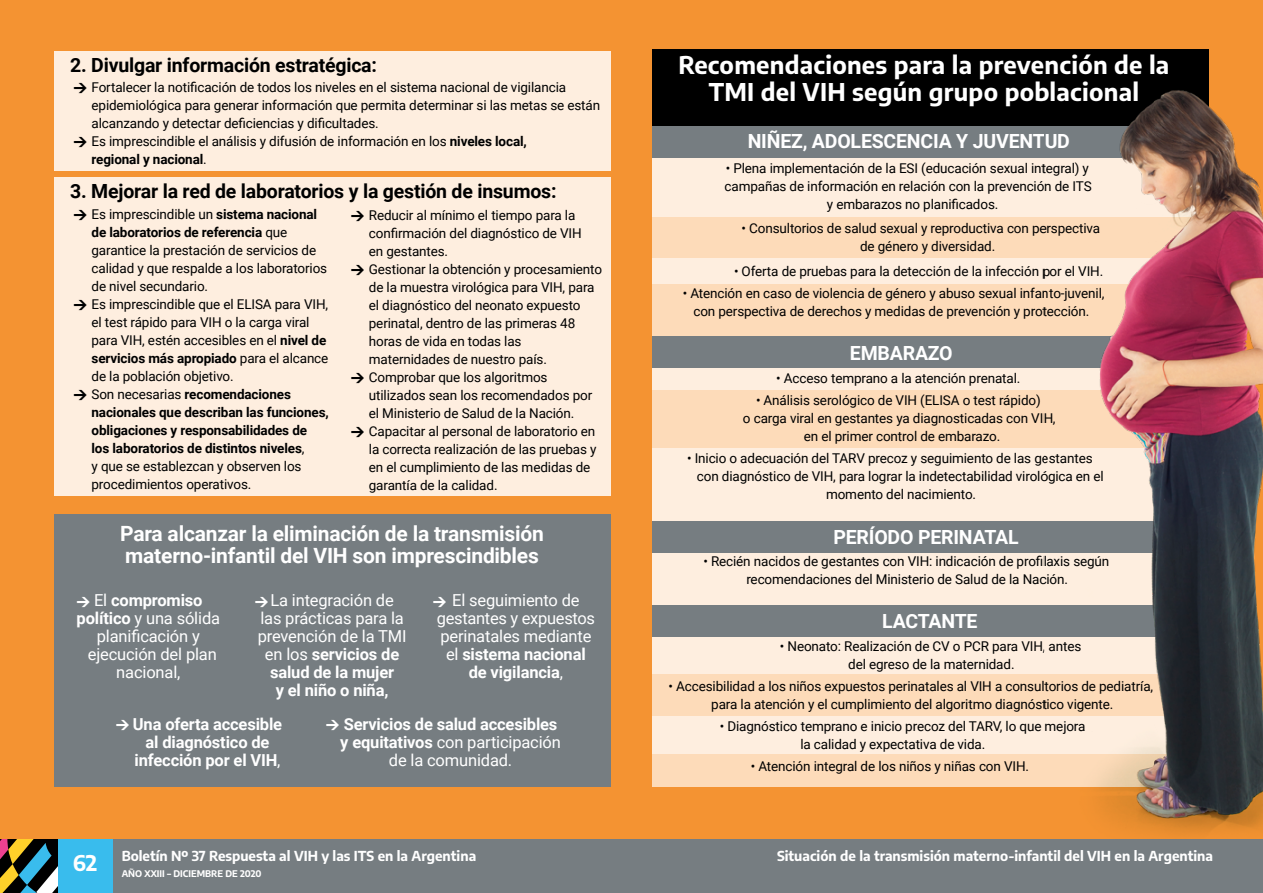
<style>
.page{position:relative;width:1263px;height:893px;background:#fff}
.page>*{position:absolute;margin:0;border:0;box-sizing:border-box;transform-origin:0 0}
.t1{font:700 24px/27px "Encode Sans";letter-spacing:.01em;color:#fff;text-align:center}
.t2{font:700 21.3px "Encode Sans";color:#fff}
.t3{font:700 21px/22.5px "Roboto";letter-spacing:-.01em;color:#fff}
.t4{font:700 19.5px "Roboto";letter-spacing:-.01em;color:#000}
.t5{font:700 19.5px "Roboto";letter-spacing:-.01em;color:#fff}
.t6{font:16.5px/18px "Roboto";letter-spacing:-.01em;color:#fff;text-align:center}
.t7{font:700 16.5px/18px "Roboto";letter-spacing:-.01em;color:#fff;text-align:center}
.t8{font:13.5px/18px "Roboto";letter-spacing:-.01em;color:#000;text-align:center}
.t9{font:700 13.5px "Roboto";letter-spacing:-.01em;color:#000}
.t10{font:700 13.5px "Encode Sans";color:#fff}
.t11{font:900 13.5px "DIN";color:#fff}
.t12{font:700 9px "Encode Sans";color:#fff}
.s1{font-family:"DIN";font-weight:900}
.s2{font-weight:700}
.s3{font-weight:400}
</style>
<div class="page">
<div style="left:0;top:838px;width:1263px;height:55px;background:#767d81"></div>
<div style="left:58px;top:838px;width:54px;height:55px;background:#39bced"></div>
<svg style="left:0;top:838px;width:58px;height:55px;background:#5b624e"></svg>
<div style="left:0;top:0;width:1263px;height:838px;background:#f49332"></div>
<div style="left:653px;top:50px;width:556px;height:649px;background:#000"></div>
<div style="left:54px;top:51px;width:556px;height:120px;background:#feeedf"></div>
<div style="left:54px;top:177px;width:556px;height:319px;background:#feeedf"></div>
<div style="left:653px;top:155px;width:556px;height:64px;background:#feeedf"></div>
<div style="left:653px;top:217px;width:556px;height:119px;background:#fddbb9"></div>
<div style="left:653px;top:389px;width:556px;height:111px;background:#fddbb9"></div>
<div style="left:653px;top:674px;width:556px;height:113px;background:#fddbb9"></div>
<div style="left:653px;top:258px;width:556px;height:25px;background:#feeedf"></div>
<div style="left:653px;top:448px;width:556px;height:73px;background:#feeedf"></div>
<div style="left:653px;top:716px;width:556px;height:38px;background:#feeedf"></div>
<div style="left:653px;top:368px;width:556px;height:21px;background:#feeedf"></div>
<div style="left:653px;top:636px;width:556px;height:38px;background:#feeedf"></div>
<div style="left:653px;top:552px;width:556px;height:54px;background:#feeedf"></div>
<div style="left:653px;top:126px;width:556px;height:31px;background:#767d81"></div>
<div style="left:653px;top:336px;width:556px;height:32px;background:#767d81"></div>
<div style="left:653px;top:605px;width:556px;height:31px;background:#767d81"></div>
<div style="left:653px;top:521px;width:556px;height:31px;background:#767d81"></div>
<div style="left:54px;top:514px;width:556px;height:273px;background:#767d81"></div>
<img style="left:1046px;top:90px;width:217px;height:749px">
<h3 class="t4" style="left:70px;top:51px;width:308px">2. Divulgar información estratégica:</h3>
<p class="t8" style="left:74px;top:78px;width:494px"><span class="s1">&gt;</span> Fortalecer la notificación de todos los niveles en el sistema nacional de vigilancia</p>
<p class="t8" style="left:92px;top:96px;width:510px">epidemiológica para generar información que permita determinar si las metas se están</p>
<p class="t8" style="left:92px;top:114px;width:289px">alcanzando y detectar deficiencias y dificultades.</p>
<p class="t8" style="left:74px;top:132px;width:455px"><span class="s1">&gt;</span> Es imprescindible el análisis y difusión de información en los <span class="s2">niveles local,</span></p>
<p class="t9" style="left:92px;top:150px;width:117px">regional y nacional<span class="s3">.</span></p>
<h3 class="t4" style="left:70px;top:177px;width:488px">3. Mejorar la red de laboratorios y la gestión de insumos:</h3>
<p class="t8" style="left:74px;top:205px;width:245px"><span class="s1">&gt;</span> Es imprescindible un <span class="s2">sistema nacional</span></p>
<p class="t9" style="left:92px;top:223px;width:197px">de laboratorios de referencia <span class="s3">que</span></p>
<p class="t8" style="left:92px;top:241px;width:226px">garantice la prestación de servicios de</p>
<p class="t8" style="left:92px;top:259px;width:237px">calidad y que respalde a los laboratorios</p>
<p class="t8" style="left:92px;top:277px;width:118px">de nivel secundario.</p>
<p class="t8" style="left:74px;top:295px;width:256px"><span class="s1">&gt;</span> Es imprescindible que el ELISA para VIH,</p>
<p class="t8" style="left:92px;top:313px;width:219px">el test rápido para VIH o la carga viral</p>
<p class="t8" style="left:92px;top:331px;width:236px">para VIH, estén accesibles en el <span class="s2">nivel de</span></p>
<p class="t9" style="left:92px;top:349px;width:238px">servicios más apropiado <span class="s3">para el alcance</span></p>
<p class="t8" style="left:92px;top:367px;width:144px">de la población objetivo.</p>
<p class="t9" style="left:74px;top:385px;width:219px"><span class="s1">&gt;</span> <span class="s3">Son necesarias</span> recomendaciones</p>
<p class="t9" style="left:92px;top:403px;width:239px">nacionales que describan las funciones,</p>
<p class="t9" style="left:92px;top:421px;width:217px">obligaciones y responsabilidades de</p>
<p class="t9" style="left:92px;top:439px;width:214px">los laboratorios de distintos niveles<span class="s3">,</span></p>
<p class="t8" style="left:92px;top:457px;width:212px">y que se establezcan y observen los</p>
<p class="t8" style="left:92px;top:475px;width:161px">procedimientos operativos.</p>
<p class="t8" style="left:351px;top:205px;width:226px"><span class="s1">&gt;</span> Reducir al mínimo el tiempo para la</p>
<p class="t8" style="left:369px;top:223px;width:214px">confirmación del diagnóstico de VIH</p>
<p class="t8" style="left:369px;top:241px;width:81px">en gestantes.</p>
<p class="t8" style="left:351px;top:259px;width:253px"><span class="s1">&gt;</span> Gestionar la obtención y procesamiento</p>
<p class="t8" style="left:369px;top:277px;width:227px">de la muestra virológica para VIH, para</p>
<p class="t8" style="left:369px;top:295px;width:213px">el diagnóstico del neonato expuesto</p>
<p class="t8" style="left:369px;top:313px;width:208px">perinatal, dentro de las primeras 48</p>
<p class="t8" style="left:369px;top:331px;width:154px">horas de vida en todas las</p>
<p class="t8" style="left:369px;top:349px;width:180px">maternidades de nuestro país.</p>
<p class="t8" style="left:351px;top:367px;width:198px"><span class="s1">&gt;</span> Comprobar que los algoritmos</p>
<p class="t8" style="left:369px;top:385px;width:225px">utilizados sean los recomendados por</p>
<p class="t8" style="left:369px;top:403px;width:207px">el Ministerio de Salud de la Nación.</p>
<p class="t8" style="left:351px;top:421px;width:246px"><span class="s1">&gt;</span> Capacitar al personal de laboratorio en</p>
<p class="t8" style="left:369px;top:439px;width:229px">la correcta realización de las pruebas y</p>
<p class="t8" style="left:369px;top:457px;width:223px">en el cumplimiento de las medidas de</p>
<p class="t8" style="left:369px;top:475px;width:130px">garantía de la calidad.</p>
<h3 class="t3" style="left:120px;top:521px;width:425px">Para alcanzar la eliminación de la transmisión materno-infantil del VIH son imprescindibles</h3>
<p class="t6" style="left:77px;top:591px;width:145px">El <span class="s2">compromiso político</span> y una sólida planificación y ejecución del plan nacional,</p>
<p class="t6" style="left:258px;top:591px;width:150px">La integración de<br>las prácticas para la prevención de la TMI en los <span class="s2">servicios de salud de la mujer<br>y el niño o niña,</span></p>
<p class="t6" style="left:437px;top:591px;width:160px">El seguimiento de gestantes y expuestos perinatales mediante el <span class="s2">sistema nacional de vigilancia</span>,</p>
<p class="t7" style="left:133px;top:714px;width:151px">Una oferta accesible al diagnóstico de infección por el VIH<span class="s3">,</span></p>
<p class="t7" style="left:340px;top:714px;width:222px">Servicios de salud accesibles y equitativos <span class="s3">con participación de la comunidad.</span></p>
<p class="t11" style="left:77px;top:592px;width:15px">&gt;</p>
<p class="t11" style="left:255px;top:592px;width:15px">&gt;</p>
<p class="t11" style="left:433px;top:592px;width:15px">&gt;</p>
<p class="t11" style="left:116px;top:715px;width:15px">&gt;</p>
<p class="t11" style="left:326px;top:715px;width:15px">&gt;</p>
<h2 class="t2" style="left:73px;top:847px;width:26px">62</h2>
<p class="t10" style="left:122px;top:846px;width:356px">Boletín Nº 37 Respuesta al VIH y las ITS en la Argentina</p>
<p class="t12" style="left:122px;top:866px;width:141px">AÑO XXIII – DICIEMBRE DE 2020</p>
<h1 class="t1" style="left:678px;top:50px;width:492px">Recomendaciones para la prevención de la<br>TMI del VIH según grupo poblacional</h1>
<h3 class="t5" style="left:748px;top:128px;width:324px">NIÑEZ, ADOLESCENCIA Y JUVENTUD</h3>
<p class="t8" style="left:726px;top:159px;width:365px">• Plena implementación de la ESI (educación sexual integral) y</p>
<p class="t8" style="left:724px;top:177px;width:369px">campañas de información en relación con la prevención de ITS</p>
<p class="t8" style="left:827px;top:195px;width:173px">y embarazos no planificados.</p>
<p class="t8" style="left:860px;top:219px;width:242px;text-align:left;text-indent:-119px">• Consultorios de salud sexual y reproductiva con perspectiva de género y diversidad.</p>
<p class="t8" style="left:734px;top:261px;width:371px">• Oferta de pruebas para la detección de la infección por el VIH.</p>
<p class="t8" style="left:683px;top:284px;width:423px">• Atención en caso de violencia de género y abuso sexual infanto-juvenil, con perspectiva de derechos y medidas de prevención y protección.</p>
<h3 class="t5" style="left:850px;top:340px;width:104px">EMBARAZO</h3>
<p class="t8" style="left:776px;top:368px;width:246px">• Acceso temprano a la atención prenatal.</p>
<p class="t8" style="left:743px;top:391px;width:314px">• Análisis serológico de VIH (ELISA o test rápido)<br>o carga viral en gestantes ya diagnosticadas con VIH, en el primer control de embarazo.</p>
<p class="t8" style="left:687px;top:449px;width:407px">• Inicio o adecuación del TARV precoz y seguimiento de las gestantes</p>
<p class="t8" style="left:697px;top:467px;width:408px">con diagnóstico de VIH, para lograr la indetectabilidad virológica en el</p>
<p class="t8" style="left:826px;top:485px;width:152px">momento del nacimiento.</p>
<h3 class="t5" style="left:833px;top:523px;width:187px">PERÍODO PERINATAL</h3>
<p class="t8" style="left:703px;top:552px;width:407px">• Recién nacidos de gestantes con VIH: indicación de profilaxis según recomendaciones del Ministerio de Salud de la Nación.</p>
<h3 class="t5" style="left:882px;top:608px;width:97px">LACTANTE</h3>
<p class="t8" style="left:780px;top:636px;width:303px">• Neonato: Realización de CV o PCR para VIH, antes del egreso de la maternidad.</p>
<p class="t8" style="left:669px;top:677px;width:486px">• Accesibilidad a los niños expuestos perinatales al VIH a consultorios de pediatría, para la atención y el cumplimiento del algoritmo diagnóstico vigente.</p>
<p class="t8" style="left:800px;top:717px;width:287px;text-align:left;text-indent:-81px">• Diagnóstico temprano e inicio precoz del TARV, lo que mejora la calidad y expectativa de vida.</p>
<p class="t8" style="left:751px;top:757px;width:280px">• Atención integral de los niños y niñas con VIH.</p>
<p class="t10" style="left:777px;top:846px;width:437px">Situación de la transmisión materno-infantil del VIH en la Argentina</p>
</div>
